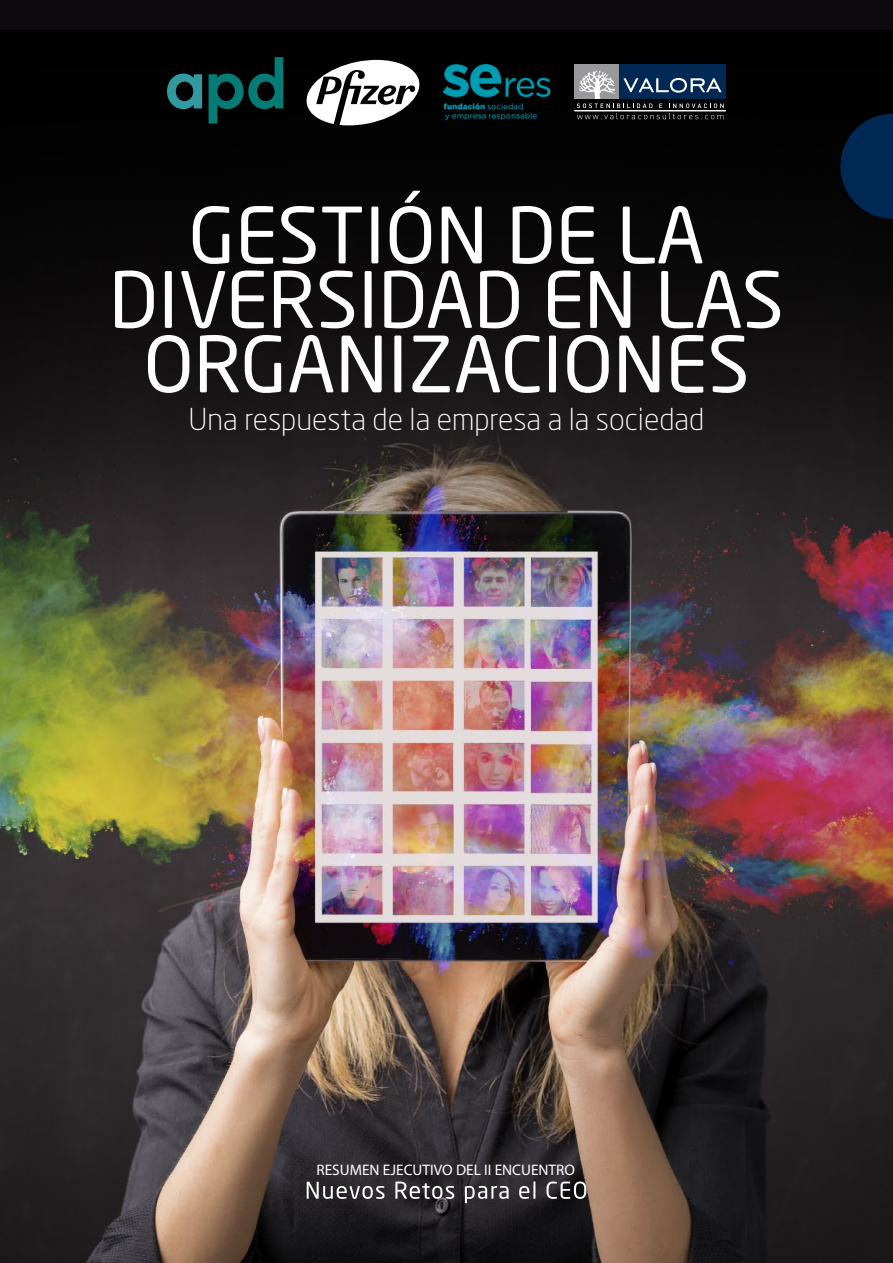
<style>
.page{position:relative;width:893px;height:1263px;background:#fff}
.page>*{position:absolute;margin:0;border:0;box-sizing:border-box;transform-origin:0 0}
.t1{font:76.5px/64.5px "Neo Sans Std";color:#fff;text-align:center}
.t2{font:300 30px "Neo Sans Std";color:#fff}
.t3{font:15.3px "Myriad Pro";color:#fff}
</style>
<div class="page">
<img style="left:0;top:30px;width:892px;height:1233px">
<svg style="left:840px;top:114px;width:52px;height:105px;background:#001f42"></svg>
<svg style="left:307px;top:1182px;width:77px;height:17px"></svg>
<svg style="left:395px;top:1182px;width:59px;height:17px"></svg>
<svg style="left:465px;top:1186px;width:43px;height:17px"></svg>
<svg style="left:519px;top:1182px;width:16px;height:17px"></svg>
<svg style="left:546px;top:1182px;width:40px;height:17px"></svg>
<img style="left:438px;top:59px;width:115px;height:66px">
<div style="left:574px;top:65px;width:45px;height:34px;background:#99989b"></div>
<div style="left:619px;top:65px;width:107px;height:34px;background:#002855"></div>
<hr style="left:574px;top:111px;width:152px;height:1px;background:#fff">
<svg style="left:577px;top:71px;width:146px;height:48px"></svg>
<svg style="left:208px;top:57px;width:75px;height:67px;background:#022f2c"></svg>
<svg style="left:167px;top:74px;width:35px;height:35px"></svg>
<div style="left:0;top:0;width:892px;height:30px;background:#0d090e"></div>
<svg style="left:306px;top:60px;width:113px;height:65px"></svg>
<p class="t1" style="left:109px;top:202px;width:676px">GESTIÓN DE LA<br>DIVERSIDAD EN LAS<br>ORGANIZACIONES</p>
<p class="t2" style="left:189px;top:401px;width:517px">Una respuesta de la empresa a la sociedad</p>
<p class="t3" style="left:316px;top:1161px;width:260px">RESUMEN EJECUTIVO DEL II ENCUENTRO</p>
</div>
